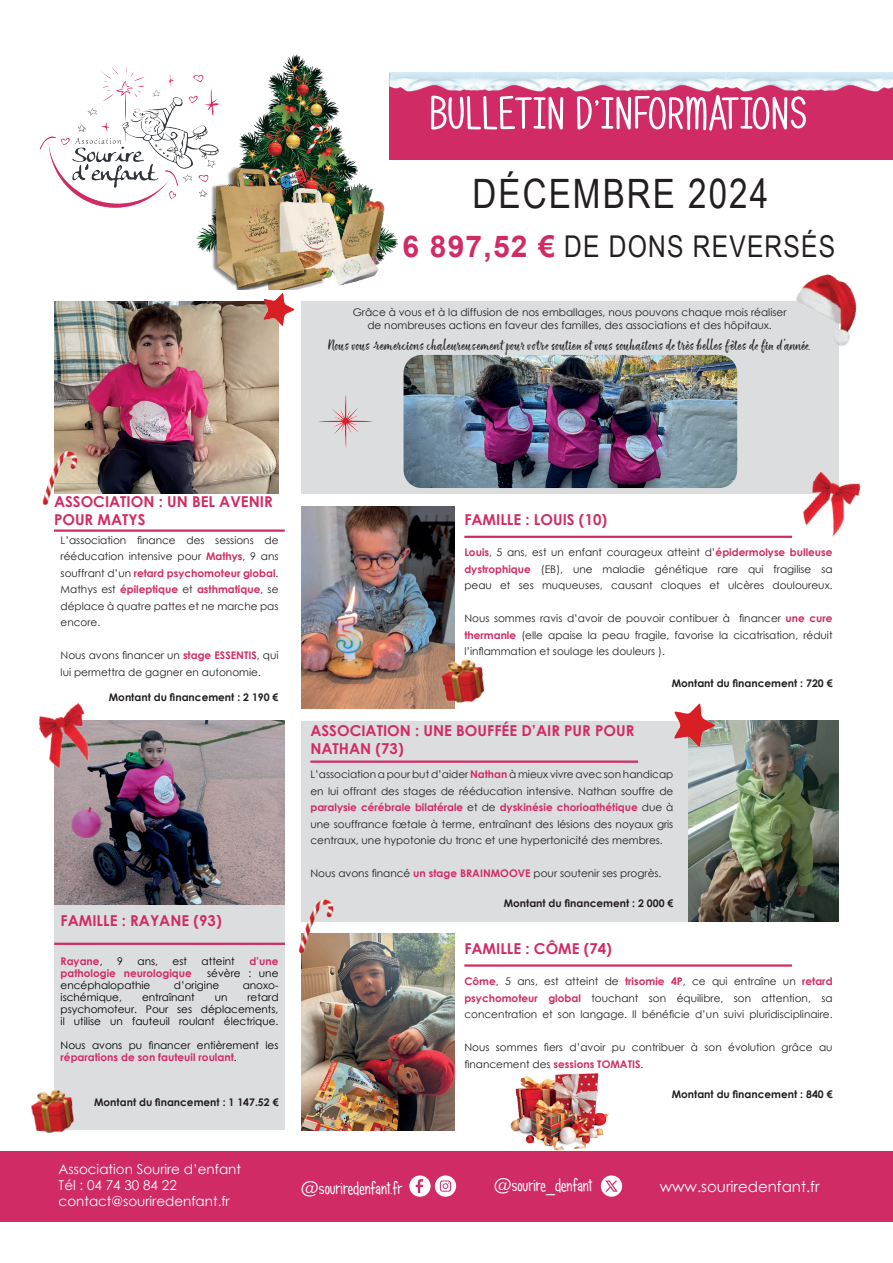
<style>
.page{position:relative;width:893px;height:1263px;background:#fff}
.page>*{position:absolute;margin:0;border:0;box-sizing:border-box;transform-origin:0 0}
.t1{font:45px "Candy Round BTN Cond";letter-spacing:.01em;color:#fff;scale:1.12 1}
.t2{font:40.5px "Arial Narrow";letter-spacing:.05em;color:#231f20}
.t3{font:30px "Arial Narrow";letter-spacing:.04em;color:#231f20}
.t4{font:18px "Candy Round BTN Cond";color:#fff}
.t5{font:700 15px/18px "Century Gothic";color:#d12b65}
.t6{font:15px "Century Gothic";color:#fff}
.t7{font:13.5px "Above The Sky Script";letter-spacing:.015em;color:#231f20}
.t8{font:13.5px/16.2px "Century Gothic";color:#fff}
.t9{font:10.5px/16.5px "Century Gothic";color:#231f20;text-align:justify}
.t10{font:10.5px/12px "Century Gothic";color:#000001;text-align:justify}
.t11{font:700 10.5px "Century Gothic";color:#231f20}
.t12{font:700 10.5px "Century Gothic";color:#d12b65}
.s1{font-family:"Arial";font-weight:700;color:#d12b65}
.s2{font-weight:700;color:#d12b65}
.s3{font-weight:400;color:#000001}
</style>
<div class="page">
<img style="left:197px;top:54px;width:201px;height:199px">
<div style="left:0;top:1151px;width:893px;height:70px;background:#d12b65"></div>
<svg style="left:601px;top:1175px;width:21px;height:22px"></svg>
<svg style="left:409px;top:1175px;width:47px;height:22px"></svg>
<img style="left:302px;top:934px;width:153px;height:196px">
<hr style="left:464px;top:964px;width:328px;height:3px;background:#d12b65">
<div style="left:302px;top:720px;width:537px;height:201px;background:#dcdddf"></div>
<img style="left:688px;top:720px;width:151px;height:201px">
<hr style="left:310px;top:760px;width:328px;height:3px;background:#d12b65">
<img style="left:302px;top:506px;width:153px;height:202px">
<hr style="left:464px;top:536px;width:328px;height:2px;background:#d12b65">
<div style="left:54px;top:720px;width:231px;height:410px;background:#dcdddf"></div>
<img style="left:55px;top:720px;width:229px;height:184px">
<hr style="left:54px;top:943px;width:231px;height:2px;background:#d12b65">
<hr style="left:54px;top:529px;width:231px;height:3px;background:#d12b65">
<div style="left:302px;top:301px;width:537px;height:193px;background:#dcdddf"></div>
<img style="left:404px;top:355px;width:333px;height:133px">
<div style="left:390px;top:74px;width:503px;height:86px;background:#d12b65"></div>
<img style="left:211px;top:161px;width:179px;height:128px">
<img style="left:39px;top:54px;width:198px;height:159px">
<img style="left:54px;top:301px;width:225px;height:193px">
<img style="left:388px;top:72px;width:84px;height:22px">
<img style="left:472px;top:72px;width:410px;height:20px">
<img style="left:796px;top:274px;width:61px;height:72px">
<img style="left:882px;top:72px;width:11px;height:17px">
<img style="left:319px;top:394px;width:54px;height:54px">
<img style="left:510px;top:1073px;width:99px;height:78px">
<img style="left:434px;top:651px;width:51px;height:58px">
<img style="left:38px;top:703px;width:61px;height:70px">
<img style="left:262px;top:293px;width:33px;height:33px">
<img style="left:672px;top:703px;width:44px;height:44px">
<img style="left:299px;top:896px;width:46px;height:58px">
<img style="left:31px;top:1090px;width:43px;height:44px">
<img style="left:803px;top:471px;width:58px;height:66px">
<img style="left:42px;top:448px;width:47px;height:58px">
<h1 class="t1" style="left:429px;top:87px;width:339px">BULLETIN D’INFORMATIONS</h1>
<h2 class="t2" style="left:473px;top:164px;width:297px">DÉCEMBRE 2024</h2>
<h3 class="t3" style="left:402px;top:225px;width:434px"><span class="s1">6 897,52 €</span> DE DONS REVERSÉS</h3>
<p class="t9" style="left:353px;top:306px;width:435px;line-height:12.6px;text-align:center">Grâce à vous et à la diffusion de nos emballages, nous pouvons chaque mois réaliser de nombreuses actions en faveur des familles, des associations et des hôpitaux.</p>
<p class="t7" style="left:328px;top:337px;width:485px">Nous vous remercions chaleureusement pour votre soutien et vous souhaitons de très belles fêtes de fin d’année.</p>
<h3 class="t5" style="left:54px;top:492px;width:220px">ASSOCIATION : UN BEL AVENIR<br>POUR MATYS</h3>
<p class="t9" style="left:61px;top:531px;width:219px">L’association finance des sessions de rééducation intensive pour <span class="s2">Mathys</span>, 9 ans souffrant d’un <span class="s2">retard psychomoteur global</span>.<br>Mathys est <span class="s2">épileptique</span> et <span class="s2">asthmatique</span>, se déplace à quatre pattes et ne marche pas encore.</p>
<p class="t9" style="left:61px;top:647px;width:219px">Nous avons financer un <span class="s2">stage ESSENTIS</span>, qui lui permettra de gagner en autonomie.</p>
<p class="t11" style="left:109px;top:689px;width:171px">Montant du financement : 2 190 €</p>
<h3 class="t5" style="left:61px;top:911px;width:163px">FAMILLE : RAYANE (93)</h3>
<p class="t12" style="left:61px;top:953px;width:43px">Rayane<span class="s3">,</span></p>
<p class="t10" style="left:117px;top:955px;width:7px">9</p>
<p class="t10" style="left:137px;top:955px;width:22px">ans,</p>
<p class="t10" style="left:173px;top:955px;width:16px">est</p>
<p class="t10" style="left:202px;top:955px;width:35px">atteint</p>
<p class="t12" style="left:249px;top:953px;width:31px">d’une</p>
<p class="t12" style="left:61px;top:965px;width:133px">pathologie neurologique</p>
<p class="t10" style="left:207px;top:967px;width:73px">sévère : une</p>
<p class="t10" style="left:61px;top:979px;width:91px">encéphalopathie</p>
<p class="t10" style="left:174px;top:979px;width:47px">d’origine</p>
<p class="t10" style="left:243px;top:979px;width:37px">anoxo-</p>
<p class="t10" style="left:61px;top:991px;width:63px">ischémique,</p>
<p class="t10" style="left:142px;top:991px;width:54px">entraînant</p>
<p class="t10" style="left:215px;top:991px;width:14px">un</p>
<p class="t10" style="left:61px;top:991px;width:219px;text-indent:187px">retard psychomoteur. Pour ses déplacements, il utilise un fauteuil roulant électrique.</p>
<p class="t10" style="left:61px;top:1039px;width:219px">Nous avons pu financer entièrement les <span class="s2">réparations de son fauteuil roulant</span>.</p>
<p class="t11" style="left:94px;top:1094px;width:186px">Montant du financement : 1 147.52 €</p>
<p class="t8" style="left:59px;top:1160px;width:184px">Association Sourire d’enfant<br>Tél : 04 74 30 84 22 contact@souriredenfant.fr</p>
<h3 class="t5" style="left:464px;top:510px;width:144px">FAMILLE : LOUIS (10)</h3>
<p class="t9" style="left:464px;top:544px;width:370px"><span class="s2">Louis</span>, 5 ans, est un enfant courageux atteint d’<span class="s2">épidermolyse bulleuse dystrophique</span> (EB), une maladie génétique rare qui fragilise sa peau et ses muqueuses, causant cloques et ulcères douloureux.</p>
<p class="t9" style="left:464px;top:610px;width:370px">Nous sommes ravis d’avoir de pouvoir contibuer à financer <span class="s2">une cure thermanle</span> (elle apaise la peau fragile, favorise la cicatrisation, réduit l’inflammation et soulage les douleurs ).</p>
<p class="t11" style="left:672px;top:675px;width:162px">Montant du financement : 720 €</p>
<h3 class="t5" style="left:310px;top:721px;width:325px">ASSOCIATION : UNE BOUFFÉE D’AIR PUR POUR<br>NATHAN (73)</h3>
<p class="t9" style="left:310px;top:766px;width:364px">L’association a pour but d’aider <span class="s2">Nathan</span> à mieux vivre avec son handicap en lui offrant des stages de rééducation intensive. Nathan souffre de <span class="s2">paralysie cérébrale bilatérale</span> et de <span class="s2">dyskinésie chorioathétique</span> due à une souffrance fœtale à terme, entraînant des lésions des noyaux gris centraux, une hypotonie du tronc et une hypertonicité des membres.</p>
<p class="t9" style="left:310px;top:865px;width:353px">Nous avons financé <span class="s2">un stage BRAINMOOVE</span> pour soutenir ses progrès.</p>
<p class="t11" style="left:504px;top:895px;width:171px">Montant du financement : 2 000 €</p>
<h3 class="t5" style="left:464px;top:939px;width:149px">FAMILLE : CÔME (74)</h3>
<p class="t9" style="left:464px;top:973px;width:370px"><span class="s2">Côme</span>, 5 ans, est atteint de <span class="s2">trisomie 4P</span>, ce qui entraîne un <span class="s2">retard psychomoteur global</span> touchant son équilibre, son attention, sa concentration et son langage. Il bénéficie d’un suivi pluridisciplinaire.</p>
<p class="t9" style="left:464px;top:1039px;width:370px">Nous sommes fiers d’avoir pu contribuer à son évolution grâce au financement des <span class="s2">sessions TOMATIS</span>.</p>
<p class="t11" style="left:672px;top:1086px;width:162px">Montant du financement : 840 €</p>
<h3 class="t4" style="left:301px;top:1177px;width:103px">@souriredenfant.fr</h3>
<h3 class="t4" style="left:494px;top:1174px;width:100px">@sourire_denfant</h3>
<h3 class="t6" style="left:660px;top:1176px;width:161px">www.souriredenfant.fr</h3>
</div>
